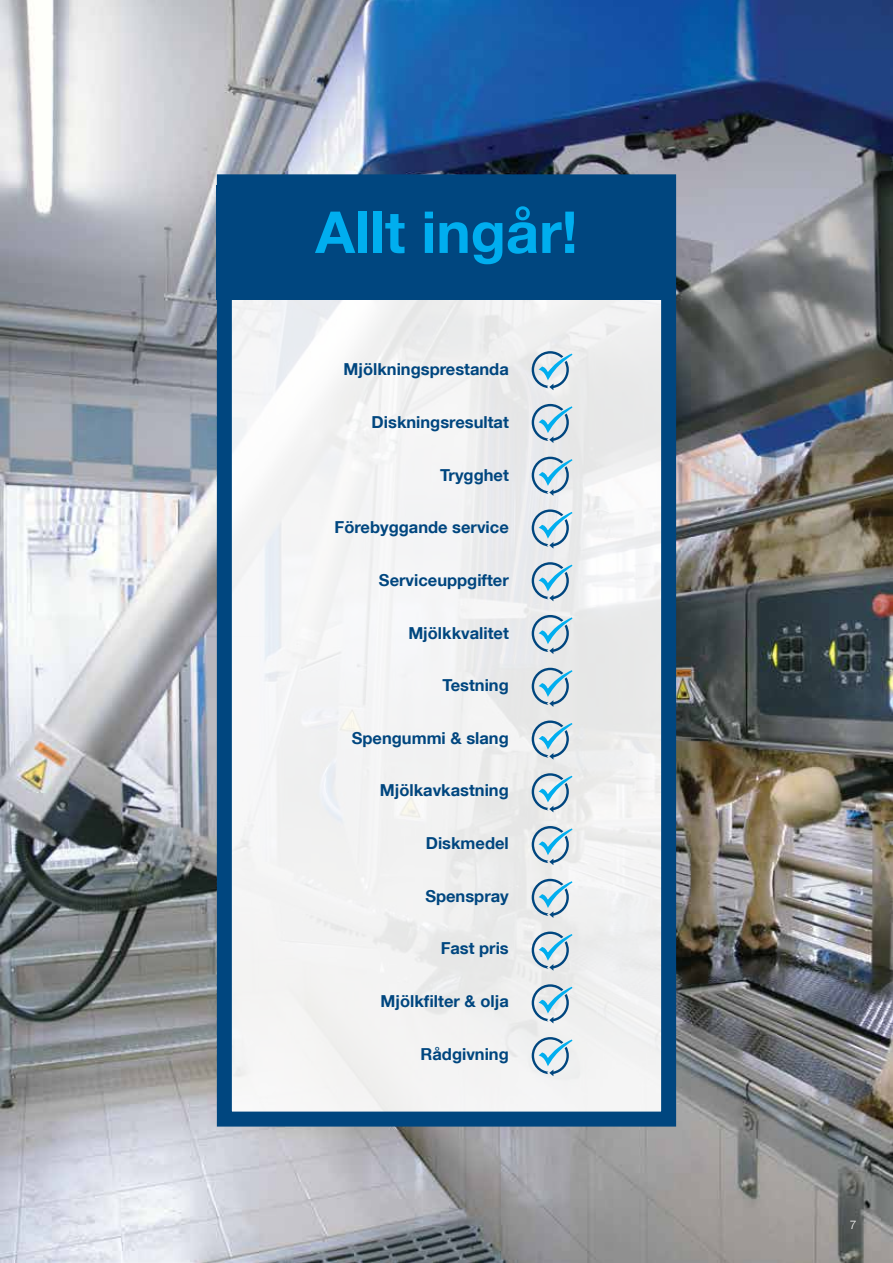
<style>
.page{position:relative;width:893px;height:1263px;background:#fff}
.page>*{position:absolute;margin:0;border:0;box-sizing:border-box;transform-origin:0 0}
.t1{font:700 57.9px "Helvetica Neue LT Com";color:#00aeef}
.t2{font:700 16.5px "Helvetica Neue LT Com";color:#00467f}
.t3{font:300 12px "Helvetica Neue LT Com";color:#fff}
</style>
<div class="page">
<img style="left:0;top:0;width:893px;height:1263px">
<div style="left:231px;top:285px;width:431px;height:835px;background:#f2f2f2"></div>
<div style="left:217px;top:185px;width:459px;height:115px;background:#00467f"></div>
<div style="left:217px;top:174px;width:459px;height:952px;border:15px solid #00467f"></div>
<svg style="left:532px;top:351px;width:40px;height:39px"></svg>
<svg style="left:532px;top:404px;width:40px;height:39px"></svg>
<svg style="left:532px;top:457px;width:40px;height:39px"></svg>
<svg style="left:532px;top:509px;width:40px;height:40px"></svg>
<svg style="left:532px;top:562px;width:40px;height:39px"></svg>
<svg style="left:532px;top:615px;width:40px;height:39px"></svg>
<svg style="left:532px;top:668px;width:40px;height:39px"></svg>
<svg style="left:532px;top:720px;width:40px;height:40px"></svg>
<svg style="left:532px;top:773px;width:40px;height:39px"></svg>
<svg style="left:532px;top:826px;width:40px;height:39px"></svg>
<svg style="left:532px;top:879px;width:40px;height:39px"></svg>
<svg style="left:532px;top:931px;width:40px;height:40px"></svg>
<svg style="left:532px;top:984px;width:40px;height:39px"></svg>
<svg style="left:532px;top:1037px;width:40px;height:39px"></svg>
<h1 class="t1" style="left:315px;top:196px;width:264px">Allt ingår!</h1>
<p class="t2" style="left:344px;top:359px;width:167px">Mjölkningsprestanda</p>
<p class="t2" style="left:372px;top:412px;width:139px">Diskningsresultat</p>
<p class="t2" style="left:440px;top:464px;width:70px">Trygghet</p>
<p class="t2" style="left:335px;top:517px;width:176px">Förebyggande service</p>
<p class="t2" style="left:379px;top:570px;width:131px">Serviceuppgifter</p>
<p class="t2" style="left:408px;top:622px;width:102px">Mjölkkvalitet</p>
<p class="t2" style="left:442px;top:675px;width:68px">Testning</p>
<p class="t2" style="left:352px;top:727px;width:158px">Spengummi &amp; slang</p>
<p class="t2" style="left:380px;top:780px;width:130px">Mjölkavkastning</p>
<p class="t2" style="left:426px;top:833px;width:85px">Diskmedel</p>
<p class="t2" style="left:425px;top:885px;width:85px">Spenspray</p>
<p class="t2" style="left:441px;top:938px;width:70px">Fast pris</p>
<p class="t2" style="left:381px;top:991px;width:130px">Mjölkfilter &amp; olja</p>
<p class="t2" style="left:420px;top:1043px;width:90px">Rådgivning</p>
<p class="t3" style="left:850px;top:1217px;width:8px">7</p>
</div>
